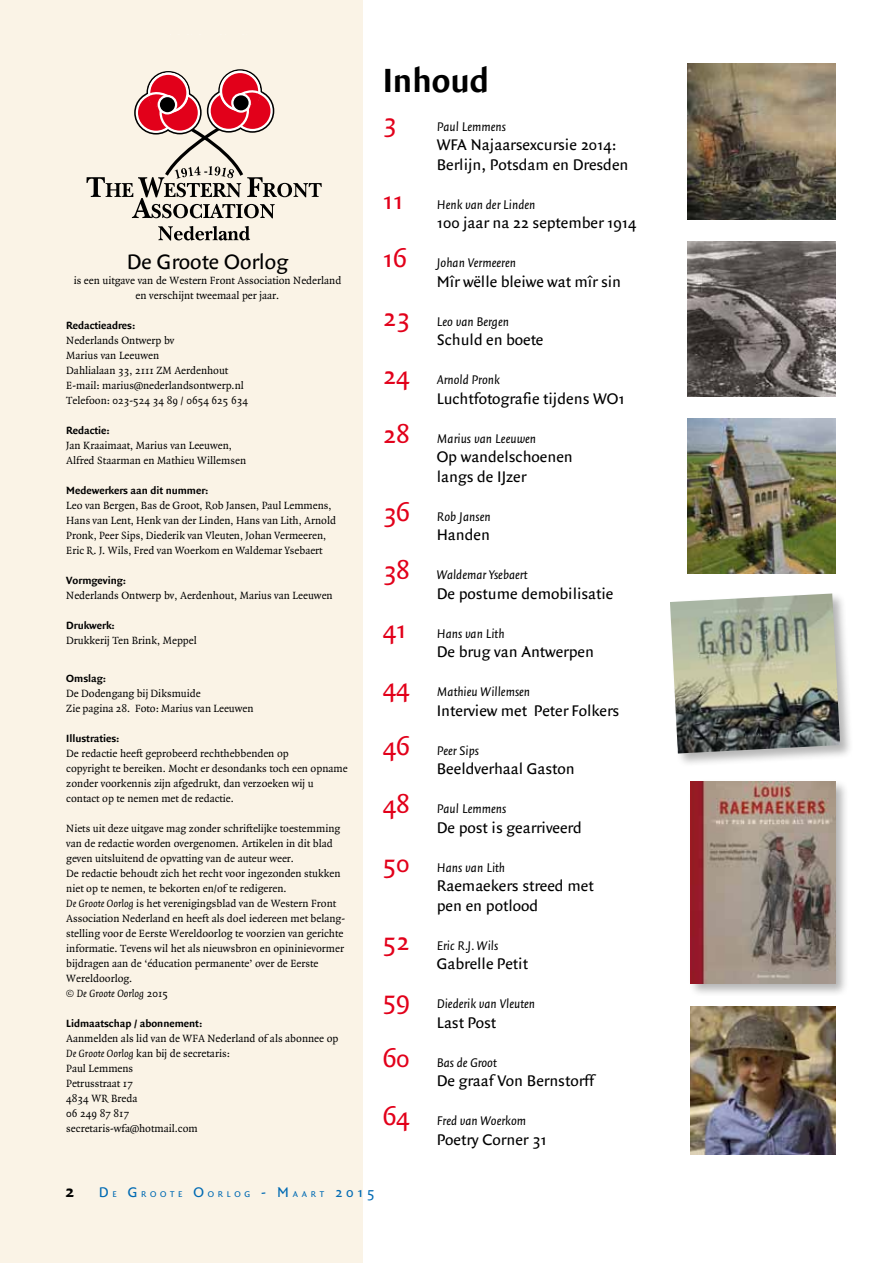
<style>
.page{position:relative;width:893px;height:1263px;background:#fff}
.page>*{position:absolute;margin:0;border:0;box-sizing:border-box;transform-origin:0 0}
.t1{font:700 36px "Quadraat Sans";color:#000}
.t2{font:27px "Quadraat Sans";color:#e2001a}
.t3{font:22.5px "Quadraat Sans";color:#000}
.t4{font:700 18px "Quadraat Sans";color:#000}
.t5{font:16.5px/19.5px "Quadraat Sans";color:#000}
.t6{font:italic 13.5px "Quadraat Sans";color:#000}
.t7{font:11.25px/15px "Quadraat";color:#000}
.t8{font:700 11.25px "Quadraat Sans";color:#000}
.t9{font:9px "Quadraat Sans Regular SC600";letter-spacing:.415em;color:#006ab3}
.s1{font-style:italic}
.s2{font-style:normal;font-size:27px;color:#e2001a}
.s3{font-size:15px}
</style>
<div class="page">
<div style="left:0;top:0;width:362px;height:1263px;background:#faf3e6"></div>
<div style="left:218px;top:69px;width:44px;height:44px;border:5px solid #000;border-radius:50%"></div>
<svg style="left:158px;top:226px;width:92px;height:14px"></svg>
<svg style="left:86px;top:70px;width:236px;height:148px"></svg>
<img style="left:687px;top:241px;width:148px;height:156px">
<img style="left:687px;top:419px;width:148px;height:154px">
<img style="left:687px;top:64px;width:148px;height:155px">
<div style="left:668px;top:592px;width:186px;height:175px;background:#000;opacity:.3"></div>
<img style="left:670px;top:593px;width:170px;height:160px">
<div style="left:688px;top:779px;width:161px;height:218px;background:#000;opacity:.3"></div>
<img style="left:690px;top:781px;width:145px;height:202px">
<img style="left:690px;top:1006px;width:145px;height:148px">
<h3 class="t3" style="left:127px;top:249px;width:163px">De Groote Oorlog</h3>
<p class="t7" style="left:74px;top:273px;width:269px;text-align:center">is een uitgave van de Western Front Association Nederland en verschijnt tweemaal per jaar.</p>
<p class="t8" style="left:66px;top:319px;width:70px">Redactieadres:</p>
<p class="t7" style="left:66px;top:333px;width:183px">Nederlands Ontwerp bv<br>Marius van Leeuwen<br>Dahlialaan 33, 2111 ZM Aerdenhout<br>E-mail: marius@nederlandsontwerp.nl<br>Telefoon: 023-524 34 89 / 0654 625 634</p>
<p class="t8" style="left:66px;top:424px;width:45px">Redactie:</p>
<p class="t7" style="left:66px;top:438px;width:181px">Jan Kraaimaat, Marius van Leeuwen,<br>Alfred Staarman en Mathieu Willemsen</p>
<p class="t8" style="left:66px;top:484px;width:144px">Medewerkers aan dit nummer:</p>
<p class="t7" style="left:66px;top:498px;width:271px">Leo van Bergen, Bas de Groot, Rob Jansen, Paul Lemmens, Hans van Lent, Henk van der Linden, Hans van Lith, Arnold Pronk, Peer Sips, Diederik van Vleuten, Johan Vermeeren, Eric R. J. Wils, Fred van Woerkom en Waldemar Ysebaert</p>
<p class="t8" style="left:66px;top:574px;width:61px">Vormgeving:</p>
<p class="t7" style="left:66px;top:588px;width:268px">Nederlands Ontwerp bv, Aerdenhout, Marius van Leeuwen</p>
<p class="t8" style="left:66px;top:619px;width:50px">Drukwerk:</p>
<p class="t7" style="left:66px;top:633px;width:132px">Drukkerij Ten Brink, Meppel</p>
<p class="t8" style="left:66px;top:672px;width:41px">Omslag:</p>
<p class="t7" style="left:66px;top:686px;width:189px">De Dodengang bij Diksmuide<br>Zie pagina 28. Foto: Marius van Leeuwen</p>
<p class="t8" style="left:66px;top:732px;width:55px">Illustraties:</p>
<p class="t7" style="left:66px;top:746px;width:283px">De redactie heeft geprobeerd rechthebbenden op<br>copyright te bereiken. Mocht er desondanks toch een opname zonder voorkennis zijn afgedrukt, dan verzoeken wij u contact op te nemen met de redactie.</p>
<p class="t7" style="left:66px;top:821px;width:280px">Niets uit deze uitgave mag zonder schriftelijke toestemming van de redactie worden overgenomen. Artikelen in dit blad geven uitsluitend de opvatting van de auteur weer.<br>De redactie behoudt zich het recht voor ingezonden stukken niet op te nemen, te bekorten en/of te redigeren.<br><span class="s1">De Groote Oorlog</span> is het verenigingsblad van de Western Front Association Nederland en heeft als doel iedereen met belang&shy;stelling voor de Eerste Wereldoorlog te voorzien van gerichte informatie. Tevens wil het als nieuwsbron en opininievormer bijdragen aan de ‘éducation permanente’ over de Eerste Wereldoorlog.<br>© <span class="s1">De Groote Oorlog</span> 2015</p>
<p class="t8" style="left:66px;top:1017px;width:137px">Lidmaatschap / abonnement:</p>
<p class="t7" style="left:66px;top:1031px;width:274px">Aanmelden als lid van de WFA Nederland of als abonnee op<br><span class="s1">De Groote Oorlog</span> kan bij de secretaris:<br>Paul Lemmens<br>Petrusstraat 17<br>4834 WR Breda<br>06 249 87 817<br>secretaris-wfa@hotmail.com</p>
<h1 class="t1" style="left:383px;top:60px;width:108px">Inhoud</h1>
<h2 class="t2" style="left:383px;top:107px;width:15px">3</h2>
<p class="t6" style="left:437px;top:119px;width:71px">Paul Lemmens</p>
<h3 class="t5" style="left:437px;top:135px;width:193px">WFA Najaarsexcursie 2014:<br>Berlijn, Potsdam en Dresden</h3>
<p class="t6" style="left:383px;top:197px;width:154px"><span class="s2">11</span> Henk van der Linden</p>
<h3 class="t5" style="left:437px;top:213px;width:201px">100 jaar na 22 september 1914</h3>
<p class="t6" style="left:383px;top:256px;width:135px"><span class="s2">16</span> Johan Vermeeren</p>
<h3 class="t5" style="left:437px;top:272px;width:186px">Mîr wëlle bleiwe wat mîr sin</h3>
<p class="t6" style="left:383px;top:314px;width:128px"><span class="s2">23</span> Leo van Bergen</p>
<h3 class="t5" style="left:437px;top:330px;width:108px">Schuld en boete</h3>
<p class="t6" style="left:383px;top:373px;width:119px"><span class="s2">24</span> Arnold Pronk</p>
<h3 class="t5" style="left:437px;top:389px;width:190px">Luchtfotografie tijdens WO1</h3>
<p class="t6" style="left:383px;top:431px;width:155px"><span class="s2">28</span> Marius van Leeuwen</p>
<h3 class="t5" style="left:437px;top:447px;width:138px">Op wandelschoenen langs de IJzer</h3>
<p class="t6" style="left:383px;top:509px;width:110px"><span class="s2">36</span> Rob Jansen</p>
<h3 class="t5" style="left:437px;top:525px;width:55px">Handen</h3>
<p class="t6" style="left:383px;top:568px;width:146px"><span class="s2">38</span> Waldemar Ysebaert</p>
<h3 class="t5" style="left:437px;top:584px;width:178px">De postume demobilisatie</h3>
<p class="t6" style="left:383px;top:626px;width:123px"><span class="s2">41</span> Hans van Lith</p>
<h3 class="t5" style="left:437px;top:642px;width:159px">De brug van Antwerpen</h3>
<p class="t6" style="left:383px;top:685px;width:149px"><span class="s2">44</span> Mathieu Willemsen</p>
<h3 class="t5" style="left:437px;top:701px;width:184px">Interview met Peter Folkers</h3>
<p class="t6" style="left:383px;top:743px;width:98px"><span class="s2">46</span> Peer Sips</p>
<h3 class="t5" style="left:437px;top:759px;width:139px">Beeldverhaal Gaston</h3>
<p class="t6" style="left:383px;top:802px;width:125px"><span class="s2">48</span> Paul Lemmens</p>
<h3 class="t5" style="left:437px;top:818px;width:147px">De post is gearriveerd</h3>
<p class="t6" style="left:383px;top:860px;width:124px"><span class="s2">50</span> Hans van Lith</p>
<h3 class="t5" style="left:437px;top:876px;width:158px">Raemaekers streed met pen en potlood</h3>
<p class="t6" style="left:383px;top:938px;width:117px"><span class="s2">52</span> Eric R.J. Wils</p>
<h3 class="t5" style="left:437px;top:954px;width:93px">Gabrelle Petit</h3>
<p class="t6" style="left:383px;top:997px;width:154px"><span class="s2">59</span> Diederik van Vleuten</p>
<h3 class="t5" style="left:437px;top:1013px;width:61px">Last Post</h3>
<p class="t6" style="left:383px;top:1055px;width:116px"><span class="s2">60</span> Bas de Groot</p>
<h3 class="t5" style="left:437px;top:1071px;width:159px">De graaf Von Bernstorff</h3>
<p class="t6" style="left:383px;top:1114px;width:145px"><span class="s2">64</span> Fred van Woerkom</p>
<h3 class="t5" style="left:437px;top:1130px;width:112px">Poetry Corner 31</h3>
<h3 class="t4" style="left:65px;top:1181px;width:10px">2</h3>
<p class="t9" style="left:99px;top:1189px;width:277px"><span class="s3">D</span>E <span class="s3">G</span>ROOTE <span class="s3">O</span>ORLOG <span class="s3">- M</span>AART <span class="s3">2015</span></p>
</div>
